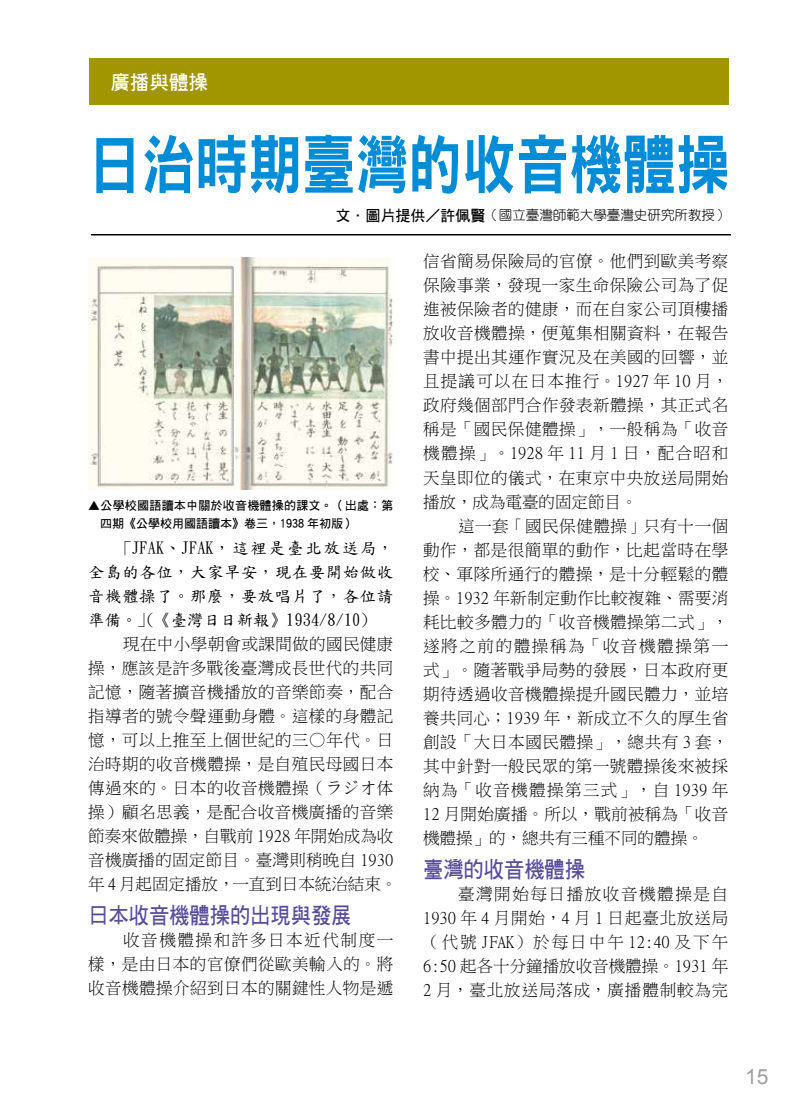
<style>
.page{position:relative;width:808px;height:1106px;background:#fff}
.page>*{position:absolute;margin:0;border:0;box-sizing:border-box;transform-origin:0 0}
.t1{font:64.5px "DFN Hei W9 WINP BF";color:#008cd6;scale:.83 1}
.t2{font:22.5px "DF Hei W7 WIN BF";color:#584c9d;scale:.9 1}
.t3{font:21px "Arial";color:#9fa0a0}
.t4{font:19.5px "DF Hei W7 WIN BF";color:#fff}
.t5{font:16.5px/24px "Ming Li U";letter-spacing:.03em;color:#000;text-align:justify}
.t6{font:16.5px/24px "DF Kai Shu SB Estd BF";letter-spacing:.035em;color:#000}
.t7{font:13.5px "DF Yuan W3 WIN BF";color:#000}
.t8{font:12px/18px "DF Hei W7 WIN BF";letter-spacing:.02em;color:#000}
.s1{font-family:"DF Hei W7 WIN BF";font-size:15px}
</style>
<div class="page">
<div style="left:88px;top:58px;width:640px;height:47px;background:#a19600"></div>
<hr style="left:91px;top:234px;width:640px;height:1px;background:#000">
<img style="left:88px;top:257px;width:305px;height:232px">
<p class="t4" style="left:111px;top:72px;width:99px">廣播與體操</p>
<h1 class="t1" style="left:88px;top:132px;width:774px">日治時期臺灣的收音機體操</h1>
<p class="t7" style="left:335px;top:208px;width:394px"><span class="s1">文．圖片提供／許佩賢</span>（國立臺灣師範大學臺灣史研究所教授）</p>
<p class="t8" style="left:100px;top:497px;width:295px;text-indent:-12px">▲公學校國語讀本中關於收音機體操的課文。（出處：第四期《公學校用國語讀本》卷三，1938 年初版）</p>
<p class="t6" style="left:88px;top:535px;width:315px;text-indent:35px">｢JFAK、JFAK，這裡是臺北放送局，全島的各位，大家早安，現在要開始做收音機體操了。那麼，要放唱片了，各位請準備。｣(《臺灣日日新報》1934/8/10)</p>
<p class="t5" style="left:88px;top:631px;width:311px;text-align:left;text-indent:35px">現在中小學朝會或課間做的國民健康操，應該是許多戰後臺灣成長世代的共同記憶，隨著擴音機播放的音樂節奏，配合指導者的號令聲運動身體。這樣的身體記憶，可以上推至上個世紀的三○年代。日治時期的收音機體操，是自殖民母國日本傳過來的。日本的收音機體操（ラジオ体操）顧名思義，是配合收音機廣播的音樂節奏來做體操，自戰前 1928 年開始成為收音機廣播的固定節目。臺灣則稍晚自 1930年 4 月起固定播放，一直到日本統治結束。</p>
<h2 class="t2" style="left:88px;top:903px;width:294px">日本收音機體操的出現與發展</h2>
<p class="t5" style="left:88px;top:928px;width:307px;text-indent:35px">收音機體操和許多日本近代制度一樣，是由日本的官僚們從歐美輸入的。將收音機體操介紹到日本的關鍵性人物是遞</p>
<p class="t5" style="left:423px;top:249px;width:307px">信省簡易保險局的官僚。他們到歐美考察保險事業，發現一家生命保險公司為了促進被保險者的健康，而在自家公司頂樓播放收音機體操，便蒐集相關資料，在報告書中提出其運作實況及在美國的回響，並且提議可以在日本推行。1927 年 10 月，政府幾個部門合作發表新體操，其正式名稱是「國民保健體操」，一般稱為「收音機體操」。1928 年 11 月 1 日，配合昭和天皇即位的儀式，在東京中央放送局開始播放，成為電臺的固定節目。</p>
<p class="t5" style="left:423px;top:513px;width:307px;text-indent:35px">這一套｢國民保健體操｣只有十一個動作，都是很簡單的動作，比起當時在學校、軍隊所通行的體操，是十分輕鬆的體操。1932 年新制定動作比較複雜、需要消耗比較多體力的「收音機體操第二式」，遂將之前的體操稱為「收音機體操第一式」。隨著戰爭局勢的發展，日本政府更期待透過收音機體操提升國民體力，並培養共同心；1939 年，新成立不久的厚生省創設「大日本國民體操」，總共有 3 套，其中針對一般民眾的第一號體操後來被採納為「收音機體操第三式」，自 1939 年12 月開始廣播。所以，戰前被稱為「收音機體操」的，總共有三種不同的體操。</p>
<h2 class="t2" style="left:423px;top:857px;width:181px">臺灣的收音機體操</h2>
<p class="t5" style="left:423px;top:882px;width:307px;text-indent:35px">臺灣開始每日播放收音機體操是自1930 年 4 月開始，4 月 1 日起臺北放送局（代號 JFAK）於每日中午 12:40 及下午6:50 起各十分鐘播放收音機體操。1931 年2 月，臺北放送局落成，廣播體制較為完</p>
<p class="t3" style="left:745px;top:1062px;width:25px">15</p>
</div>
